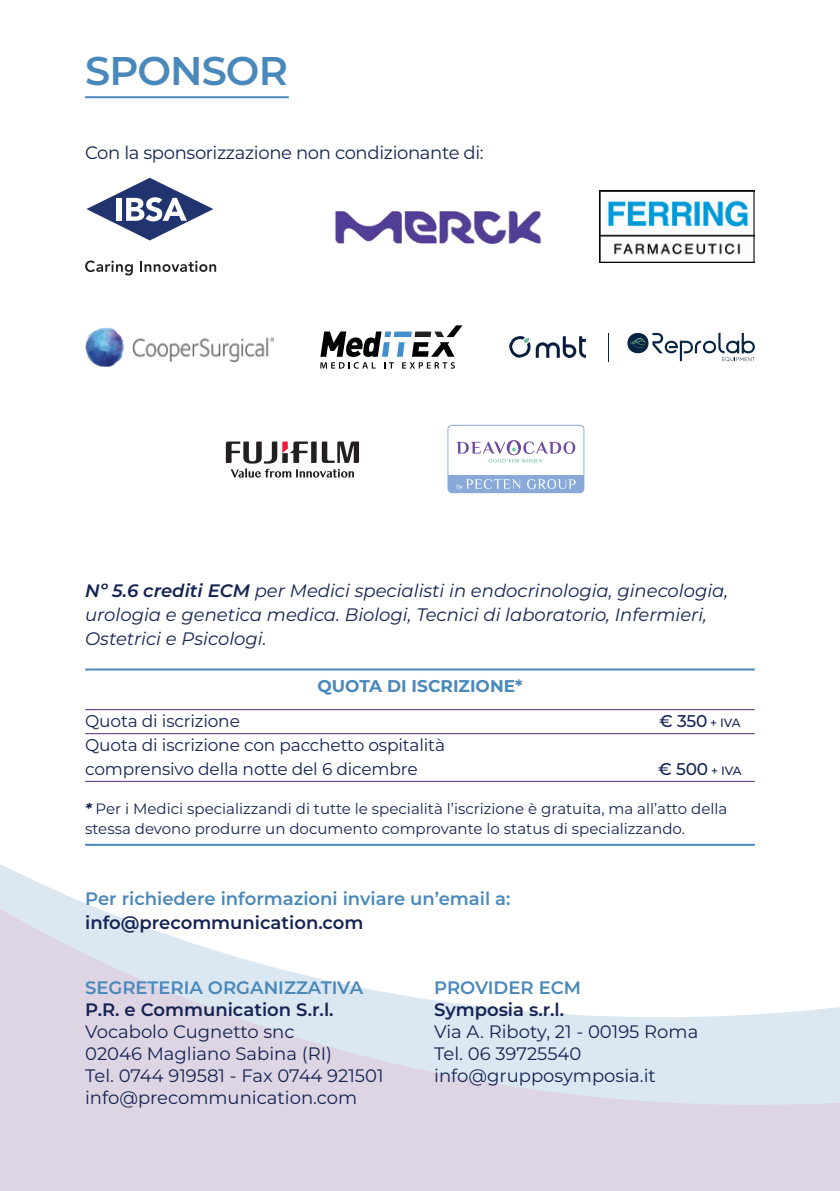
<style>
.page{position:relative;width:840px;height:1191px;background:#fff}
.page>*{position:absolute;margin:0;border:0;box-sizing:border-box;transform-origin:0 0}
.t1{font:600 40px "Montserrat";letter-spacing:-.025em;color:#4988ba}
.t2{font:18px "Montserrat";color:#142352}
.t3{font:italic 18px/24px "Montserrat";color:#142352}
.t4{font:600 18px/24px "Montserrat";color:#4988ba}
.t5{font:18px "Montserrat";letter-spacing:-.02em;color:#142352}
.t6{font:600 18px "Montserrat";color:#142352}
.t7{font:17px/24px "Montserrat";letter-spacing:-.01em;color:#142352}
.t8{font:700 17px "Montserrat";color:#4988ba}
.t9{font:500 17px "Montserrat";letter-spacing:-.01em;color:#142352}
.t10{font:15px/20px "Montserrat";color:#142352}
.s1{font-weight:600}
.s2{font-size:12px}
.s3{font-weight:700;font-style:italic}
.s4{color:#142352}
</style>
<div class="page">
<div style="left:0;top:1108px;width:839px;height:83px;background:#ded5e4"></div>
<svg style="left:0;top:668px;width:839px;height:440px"></svg>
<hr style="left:85px;top:96px;width:203px;height:2px;background:#4988ba">
<img style="left:599px;top:191px;width:155px;height:72px">
<svg style="left:85px;top:260px;width:48px;height:15px"></svg>
<svg style="left:140px;top:261px;width:76px;height:11px"></svg>
<svg style="left:86px;top:178px;width:127px;height:62px"></svg>
<img style="left:335px;top:211px;width:206px;height:33px">
<hr style="left:85px;top:844px;width:669px;height:2px;background:#4988ba">
<hr style="left:85px;top:668px;width:669px;height:2px;background:#4988ba">
<hr style="left:85px;top:709px;width:669px;height:1px;background:#592b79">
<hr style="left:85px;top:733px;width:669px;height:1px;background:#592b79">
<hr style="left:85px;top:781px;width:669px;height:1px;background:#592b79">
<svg style="left:652px;top:333px;width:102px;height:28px"></svg>
<div style="left:627px;top:333px;width:21px;height:20px;background:#082443;border-radius:50%"></div>
<svg style="left:630px;top:338px;width:15px;height:10px"></svg>
<svg style="left:509px;top:336px;width:76px;height:22px"></svg>
<img style="left:85px;top:327px;width:188px;height:40px">
<svg style="left:320px;top:325px;width:142px;height:44px"></svg>
<svg style="left:447px;top:425px;width:137px;height:68px"></svg>
<svg style="left:226px;top:441px;width:133px;height:36px"></svg>
<p class="t1" style="left:85px;top:42px;width:204px">SPONSOR</p>
<p class="t5" style="left:85px;top:140px;width:400px">Con la sponsorizzazione non condizionante di:</p>
<p class="t3" style="left:85px;top:578px;width:644px"><span class="s1">Nº 5.6 crediti ECM</span> per Medici specialisti in endocrinologia, ginecologia, urologia e genetica medica. Biologi, Tecnici di laboratorio, Infermieri,<br>Ostetrici e Psicologi.</p>
<p class="t8" style="left:317px;top:673px;width:206px">QUOTA DI ISCRIZIONE*</p>
<p class="t7" style="left:85px;top:708px;width:156px">Quota di iscrizione</p>
<p class="t9" style="left:658px;top:709px;width:83px">€ 350 <span class="s2">+ IVA</span></p>
<p class="t7" style="left:85px;top:732px;width:361px">Quota di iscrizione con pacchetto ospitalità comprensivo della notte del 6 dicembre</p>
<p class="t9" style="left:657px;top:757px;width:85px">€ 500 <span class="s2">+ IVA</span></p>
<p class="t10" style="left:85px;top:798px;width:643px"><span class="s3">*</span> Per i Medici specializzandi di tutte le specialità l’iscrizione è gratuita, ma all’atto della stessa devono produrre un documento comprovante lo status di specializzando.</p>
<p class="t4" style="left:85px;top:885px;width:426px">Per richiedere informazioni inviare un’email a: <span class="s4">info@precommunication.com</span></p>
<p class="t4" style="left:85px;top:975px;width:279px">SEGRETERIA ORGANIZZATIVA</p>
<p class="t6" style="left:85px;top:997px;width:250px">P.R. e Communication S.r.l.</p>
<p class="t2" style="left:85px;top:1019px;width:211px">Vocabolo Cugnetto snc</p>
<p class="t2" style="left:85px;top:1041px;width:248px">02046 Magliano Sabina (RI)</p>
<p class="t2" style="left:85px;top:1063px;width:300px">Tel. 0744 919581 - Fax 0744 921501</p>
<p class="t2" style="left:85px;top:1085px;width:273px">info@precommunication.com</p>
<p class="t4" style="left:434px;top:975px;width:148px">PROVIDER ECM</p>
<p class="t6" style="left:434px;top:997px;width:131px">Symposia s.r.l.</p>
<p class="t2" style="left:434px;top:1019px;width:265px">Via A. Riboty, 21 - 00195 Roma</p>
<p class="t2" style="left:434px;top:1041px;width:149px">Tel. 06 39725540</p>
<p class="t2" style="left:434px;top:1063px;width:223px">info@grupposymposia.it</p>
</div>
